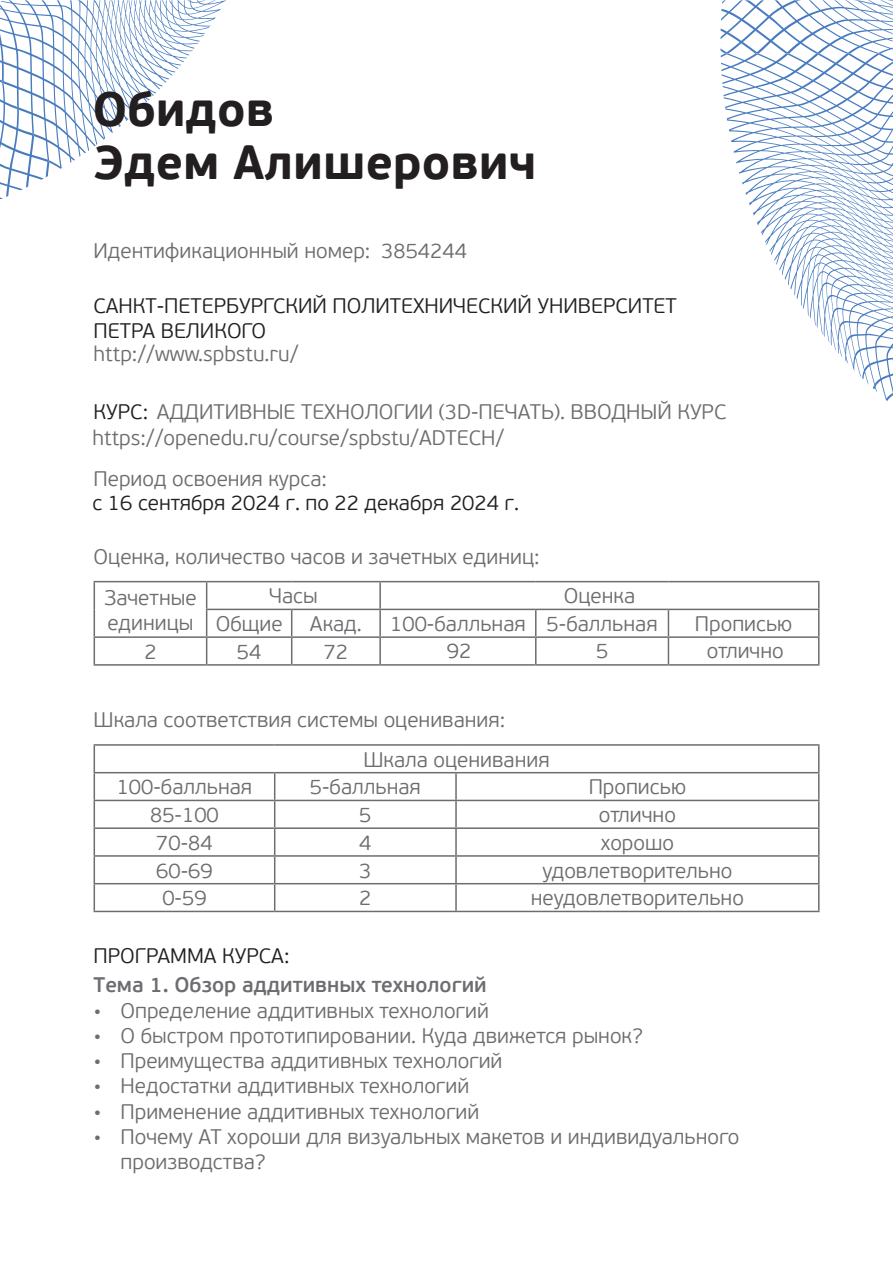
<style>
.page{position:relative;width:893px;height:1263px;background:#fff}
.page>*{position:absolute;margin:0;border:0;box-sizing:border-box;transform-origin:0 0}
.t1{font:700 48px "PF Beau Sans Pro";color:#231f20}
.t2{font:300 21px/25.2px "PF Beau Sans Pro";color:#6c6d70}
.t3{font:300 21px/25.3px "PF Beau Sans Pro";color:#231f20}
.t4{font:600 21px "PF Beau Sans Pro";color:#6c6d70}
.s1{color:#231f20}
</style>
<div class="page">
<svg style="left:720px;top:0;width:173px;height:54px"></svg>
<svg style="left:720px;top:54px;width:173px;height:348px"></svg>
<svg style="left:0;top:0;width:226px;height:199px"></svg>
<hr style="left:94px;top:581px;width:113px;height:1px;background:#6c6d70">
<hr style="left:207px;top:581px;width:85px;height:1px;background:#6c6d70">
<hr style="left:292px;top:581px;width:88px;height:1px;background:#6c6d70">
<hr style="left:380px;top:581px;width:156px;height:1px;background:#6c6d70">
<hr style="left:379px;top:582px;width:2px;height:27px;background:#6c6d70">
<hr style="left:536px;top:581px;width:132px;height:1px;background:#6c6d70">
<hr style="left:668px;top:581px;width:151px;height:1px;background:#6c6d70">
<hr style="left:206px;top:609px;width:86px;height:1px;background:#6c6d70">
<hr style="left:292px;top:609px;width:88px;height:1px;background:#6c6d70">
<hr style="left:380px;top:609px;width:156px;height:1px;background:#6c6d70">
<hr style="left:379px;top:610px;width:2px;height:26px;background:#6c6d70">
<hr style="left:536px;top:609px;width:132px;height:1px;background:#6c6d70">
<hr style="left:668px;top:609px;width:151px;height:1px;background:#6c6d70">
<hr style="left:94px;top:636px;width:113px;height:2px;background:#6c6d70">
<svg style="left:94px;top:582px;width:1px;height:82px"></svg>
<hr style="left:207px;top:636px;width:85px;height:2px;background:#6c6d70">
<svg style="left:206px;top:582px;width:1px;height:82px"></svg>
<hr style="left:292px;top:636px;width:88px;height:2px;background:#6c6d70">
<svg style="left:291px;top:610px;width:1px;height:54px"></svg>
<hr style="left:380px;top:636px;width:156px;height:2px;background:#6c6d70">
<hr style="left:379px;top:638px;width:2px;height:26px;background:#6c6d70">
<hr style="left:536px;top:636px;width:132px;height:2px;background:#6c6d70">
<svg style="left:535px;top:610px;width:1px;height:54px"></svg>
<hr style="left:668px;top:636px;width:151px;height:2px;background:#6c6d70">
<svg style="left:668px;top:610px;width:1px;height:54px"></svg>
<svg style="left:818px;top:582px;width:1px;height:82px"></svg>
<hr style="left:94px;top:664px;width:113px;height:2px;background:#6c6d70">
<hr style="left:207px;top:664px;width:85px;height:2px;background:#6c6d70">
<hr style="left:292px;top:664px;width:88px;height:2px;background:#6c6d70">
<hr style="left:380px;top:664px;width:156px;height:2px;background:#6c6d70">
<hr style="left:536px;top:664px;width:132px;height:2px;background:#6c6d70">
<hr style="left:668px;top:664px;width:151px;height:2px;background:#6c6d70">
<hr style="left:94px;top:744px;width:181px;height:2px;background:#6c6d70">
<hr style="left:275px;top:744px;width:181px;height:2px;background:#6c6d70">
<hr style="left:456px;top:744px;width:363px;height:2px;background:#6c6d70">
<hr style="left:94px;top:772px;width:181px;height:1px;background:#6c6d70">
<hr style="left:275px;top:772px;width:181px;height:1px;background:#6c6d70">
<hr style="left:456px;top:772px;width:363px;height:1px;background:#6c6d70">
<hr style="left:455px;top:773px;width:2px;height:27px;background:#6c6d70">
<hr style="left:94px;top:800px;width:181px;height:1px;background:#6c6d70">
<hr style="left:275px;top:800px;width:181px;height:1px;background:#6c6d70">
<hr style="left:456px;top:800px;width:363px;height:1px;background:#6c6d70">
<hr style="left:455px;top:801px;width:2px;height:26px;background:#6c6d70">
<hr style="left:94px;top:827px;width:181px;height:2px;background:#6c6d70">
<hr style="left:275px;top:827px;width:181px;height:2px;background:#6c6d70">
<hr style="left:456px;top:827px;width:363px;height:2px;background:#6c6d70">
<hr style="left:455px;top:829px;width:2px;height:26px;background:#6c6d70">
<hr style="left:94px;top:855px;width:181px;height:2px;background:#6c6d70">
<hr style="left:275px;top:855px;width:181px;height:2px;background:#6c6d70">
<hr style="left:456px;top:855px;width:363px;height:2px;background:#6c6d70">
<hr style="left:455px;top:857px;width:2px;height:26px;background:#6c6d70">
<hr style="left:94px;top:883px;width:181px;height:1px;background:#6c6d70">
<svg style="left:94px;top:746px;width:1px;height:165px"></svg>
<hr style="left:275px;top:883px;width:181px;height:1px;background:#6c6d70">
<svg style="left:274px;top:773px;width:1px;height:138px"></svg>
<hr style="left:456px;top:883px;width:363px;height:1px;background:#6c6d70">
<hr style="left:455px;top:884px;width:2px;height:27px;background:#6c6d70">
<svg style="left:818px;top:746px;width:1px;height:165px"></svg>
<hr style="left:94px;top:911px;width:181px;height:1px;background:#6c6d70">
<hr style="left:275px;top:911px;width:181px;height:1px;background:#6c6d70">
<hr style="left:456px;top:911px;width:363px;height:1px;background:#6c6d70">
<h1 class="t1" style="left:92px;top:79px;width:183px">Обидов</h1>
<h1 class="t1" style="left:94px;top:133px;width:445px">Эдем Алишерович</h1>
<p class="t2" style="left:94px;top:238px;width:278px">Идентификационный номер:</p>
<p class="t3" style="left:94px;top:293px;width:585px">САНКТ-ПЕТЕРБУРГСКИЙ ПОЛИТЕХНИЧЕСКИЙ УНИВЕРСИТЕТ<br>ПЕТРА ВЕЛИКОГО</p>
<p class="t2" style="left:94px;top:342px;width:206px">http://www.spbstu.ru/</p>
<p class="t2" style="left:94px;top:400px;width:634px"><span class="s1">КУРС:</span> АДДИТИВНЫЕ ТЕХНОЛОГИИ (3D-ПЕЧАТЬ). ВВОДНЫЙ КУРС</p>
<p class="t2" style="left:381px;top:238px;width:87px">3854244</p>
<p class="t2" style="left:92px;top:426px;width:413px">https://openedu.ru/course/spbstu/ADTECH/</p>
<p class="t2" style="left:94px;top:466px;width:235px">Период освоения курса:</p>
<p class="t3" style="left:92px;top:490px;width:428px">с 16 сентября 2024 г. по 22 декабря 2024 г.</p>
<p class="t2" style="left:94px;top:545px;width:448px">Оценка, количество часов и зачетных единиц:</p>
<p class="t2" style="left:104px;top:585px;width:94px">Зачетные единицы</p>
<p class="t2" style="left:269px;top:584px;width:50px">Часы</p>
<p class="t2" style="left:564px;top:584px;width:73px">Оценка</p>
<p class="t2" style="left:216px;top:612px;width:69px">Общие</p>
<p class="t2" style="left:310px;top:612px;width:53px">Акад.</p>
<p class="t2" style="left:390px;top:612px;width:269px">100-балльная 5-балльная</p>
<p class="t2" style="left:695px;top:612px;width:99px">Прописью</p>
<p class="t2" style="left:144px;top:639px;width:14px">2</p>
<p class="t2" style="left:237px;top:639px;width:26px">54</p>
<p class="t2" style="left:324px;top:639px;width:26px">72</p>
<p class="t2" style="left:447px;top:639px;width:26px">92</p>
<p class="t2" style="left:596px;top:639px;width:14px">5</p>
<p class="t2" style="left:707px;top:639px;width:79px">отлично</p>
<p class="t2" style="left:94px;top:707px;width:413px">Шкала соответствия системы оценивания:</p>
<p class="t2" style="left:363px;top:747px;width:188px">Шкала оценивания</p>
<p class="t2" style="left:117px;top:775px;width:137px">100-балльная</p>
<p class="t2" style="left:310px;top:775px;width:113px">5-балльная</p>
<p class="t2" style="left:589px;top:775px;width:99px">Прописью</p>
<p class="t2" style="left:150px;top:803px;width:70px">85-100</p>
<p class="t2" style="left:359px;top:803px;width:14px">5</p>
<p class="t2" style="left:599px;top:803px;width:79px">отлично</p>
<p class="t2" style="left:156px;top:830px;width:58px">70-84</p>
<p class="t2" style="left:359px;top:830px;width:14px">4</p>
<p class="t2" style="left:601px;top:830px;width:75px">хорошо</p>
<p class="t2" style="left:156px;top:858px;width:58px">60-69</p>
<p class="t2" style="left:359px;top:858px;width:14px">3</p>
<p class="t2" style="left:542px;top:858px;width:192px">удовлетворительно</p>
<p class="t2" style="left:162px;top:886px;width:46px">0-59</p>
<p class="t2" style="left:359px;top:886px;width:14px">2</p>
<p class="t2" style="left:531px;top:886px;width:215px">неудовлетворительно</p>
<p class="t3" style="left:94px;top:943px;width:197px">ПРОГРАММА КУРСА:</p>
<p class="t4" style="left:94px;top:973px;width:395px">Тема 1. Обзор аддитивных технологий</p>
<p class="t2" style="left:94px;top:998px;width:397px">• Определение аддитивных технологий</p>
<p class="t2" style="left:94px;top:1023px;width:551px">• О быстром прототипировании. Куда движется рынок?</p>
<p class="t2" style="left:94px;top:1048px;width:410px">• Преимущества аддитивных технологий</p>
<p class="t2" style="left:94px;top:1074px;width:377px">• Недостатки аддитивных технологий</p>
<p class="t2" style="left:94px;top:1099px;width:387px">• Применение аддитивных технологий</p>
<p class="t2" style="left:121px;top:1124px;width:620px;text-indent:-27px">• Почему АТ хороши для визуальных макетов и индивидуального производства?</p>
</div>
